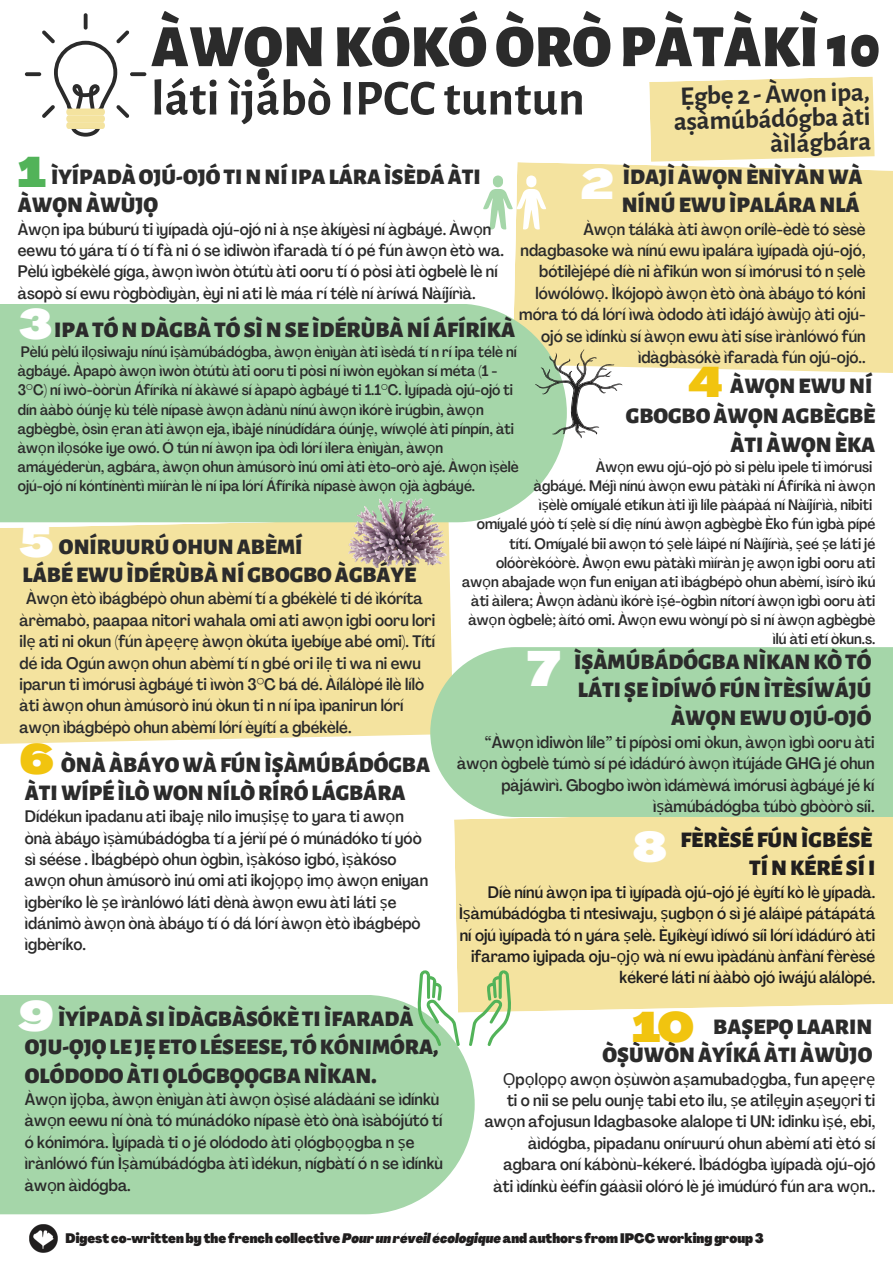
<style>
.page{position:relative;width:893px;height:1264px;background:#fff}
.page>*{position:absolute;margin:0;border:0;box-sizing:border-box;transform-origin:0 0}
.t1{font:900 60px "Alegreya Sans";color:#2b2b2b}
.t2{font:700 50.4px "Alegreya Sans";letter-spacing:.005em;color:#2b2b2b}
.t3{font:900 expanded 48.75px "Agrandir";color:#fff}
.t4{font:900 expanded 42px "Agrandir";color:#f1c40f}
.t5{font:900 expanded 42px "Agrandir";color:#fff}
.t6{font:700 27px/24.9px "Alegreya Sans";color:#2b2b2b;text-align:right}
.t7{font:900 22.5px/28px "Alegreya Sans";color:#2b2b2b}
.t8{font:900 22.5px/28px "Alegreya Sans";color:#201e1e;text-align:right}
.t9{font:500 condensed 16.5px/21.3px "Agrandir";color:#2b2b2b}
.t10{font:500 condensed 16.5px/21.3px "Agrandir";color:#201e1e;text-align:right}
.t11{font:500 condensed 15px/19px "Agrandir";color:#2b2b2b}
.t12{font:900 condensed 13.5px "Agrandir";color:#201e1e}
.s1{font-family:"Agrandir";font-stretch:expanded;font-size:42px;color:#52b359}
.s2{font-family:"Noto Sans";font-weight:400;font-stretch:normal}
.s3{font-family:"Agrandir";font-stretch:expanded;font-size:42px;color:#fff}
.s4{font-family:"Agrandir";font-stretch:expanded;font-size:42px;color:#f1c40f}
.s5{font-style:italic}
</style>
<div class="page">
<div style="left:454px;top:816px;width:438px;height:196px;background:#f4e39f"></div>
<div style="left:514px;top:162px;width:378px;height:211px;background:#f4e39f"></div>
<svg style="left:84px;top:13px;width:4px;height:17px"></svg>
<svg style="left:25px;top:72px;width:16px;height:4px"></svg>
<svg style="left:130px;top:72px;width:16px;height:4px"></svg>
<svg style="left:42px;top:30px;width:87px;height:107px"></svg>
<svg style="left:649px;top:76px;width:225px;height:86px;background:#f4e5a6"></svg>
<div style="left:0;top:522px;width:453px;height:222px;background:#f4e39f"></div>
<div style="left:0;top:304px;width:566px;height:218px;background:#a5d6a9"></div>
<svg style="left:535px;top:349px;width:87px;height:89px"></svg>
<img style="left:29px;top:1224px;width:28px;height:28px">
<div style="left:430px;top:647px;width:462px;height:169px;background:#a5d6a9"></div>
<div style="left:0;top:995px;width:474px;height:219px;background:#a5d6a9"></div>
<svg style="left:483px;top:175px;width:63px;height:54px"></svg>
<img style="left:348px;top:498px;width:98px;height:69px">
<svg style="left:417px;top:969px;width:43px;height:77px"></svg>
<svg style="left:468px;top:969px;width:43px;height:77px"></svg>
<h1 class="t1" style="left:151px;top:18px;width:730px">ÀWỌNKÓKÓÒRÒPÀTÀKÌ10</h1>
<h2 class="t2" style="left:151px;top:74px;width:435px">láti ìjábò IPCC tuntun</h2>
<h3 class="t6" style="left:672px;top:86px;width:198px;rotate:-2deg">Ẹgbẹ 2 -Àwọnipa, aṣàmúbádógba àti àìlágbára</h3>
<h3 class="t7" style="left:18px;top:163px;width:464px"><span class="s1">1</span> ÌYÍPADÀOJÚ-OJÓTINNÍIPALÁRAÌSÈDÁÀTI<br>ÀWỌNÀWÙJỌ</h3>
<p class="t9" style="left:18px;top:220px;width:487px">Àw<span class="s2">ọ</span>n ipa búburú ti ìyípadà ojú-ojó ni à n<span class="s2">ṣ</span>e àkíyèsi ní àgbáyé. Àw<span class="s2">ọ</span>n eewu tó yára tí ó tí fà ni ó se ìdiwòn ìfaradà tí ó pé fún àw<span class="s2">ọ</span>n ètò wa.<br>Pèlú ìgbékèlé gíga, àw<span class="s2">ọ</span>n ìwòn òtútù àti ooru tí ó pòsi àti ògbelè lè ní àsopò sí ewu rògbòdìyàn, èyi ni ati lè máa rí télè ní àríwá Nàíjírìà.</p>
<h3 class="t7" style="left:621px;top:163px;width:242px">ÌDAJÌÀWỌNÈNÌYÀNWÀ<br>NÍNÚEWUÌPALÁRANLÁ</h3>
<p class="t9" style="left:519px;top:220px;width:348px;text-align:right">Àw<span class="s2">ọ</span>n tálákà àti àw<span class="s2">ọ</span>n orílè-èdè tó sèsè ndagbasoke wà nínú ewu ìpalára ìyípadà ojú-ojó, bótilèjépé díè ni àfikún won sí ìmórusi tó n <span class="s2">ṣ</span>elè lówólów<span class="s2">ọ</span>. Ìkójopò àw<span class="s2">ọ</span>n ètò ònà àbáyo tó kóni móra tó dá lórí ìwà òdodo àti ìdájó àwùj<span class="s2">ọ</span> àti ojú&shy;ojó se ìdínkù sí àw<span class="s2">ọ</span>n ewu àti síse ìrànlówó fún ìdàgbàsókè ìfaradà fún ojú-ojó..</p>
<h3 class="t5" style="left:580px;top:167px;width:34px">2</h3>
<h3 class="t7" style="left:20px;top:316px;width:497px"><span class="s3">3</span>IPATÓNDÀGBÀTÓSÌNSEÌDÉRÙBÀNÍÁFÍRÍKÀ</h3>
<p class="t11" style="left:18px;top:344px;width:502px">Pèlú pèlú il<span class="s2">ọ</span>siwaju nínú i<span class="s2">ṣ</span>àmúbádógba, àw<span class="s2">ọ</span>n ènìyàn àti ìsèdá tí n rí ipa télè ní àgbáyé. Àpapò àw<span class="s2">ọ</span>n ìwòn òtútù àti ooru ti pòsi ní ìwòn eyòkan sí méta (1 - 3°C) ní ìwò-òòrùn Áfíríkà ní àkàwé sí àpapò àgbáyé ti 1.1°C. Ìyípadà ojú-ojó ti dín ààbò óúnj<span class="s2">ẹ</span> kù télè nípasè àw<span class="s2">ọ</span>n àdànù nínú àw<span class="s2">ọ</span>n ìkórè irúgbìn, àw<span class="s2">ọ</span>n agbègbè, òsìn <span class="s2">ẹ</span>ran àti àw<span class="s2">ọ</span>n eja, ìbàjé nínúdídára óúnj<span class="s2">ẹ</span>, wíw<span class="s2">ọ</span>lé àti pínpín, àti àw<span class="s2">ọ</span>n ìl<span class="s2">ọ</span>sóke iye owó. Ó tún ní àw<span class="s2">ọ</span>n ipa òdì lórí ìlera ènìyàn, àw<span class="s2">ọ</span>n amáyéderùn, agbára, àw<span class="s2">ọ</span>n ohun àmúsorò inú omi àti èto-orò ajé. Àw<span class="s2">ọ</span>n ì<span class="s2">ṣ</span>èlè ojú-ojó ní kóntínèntì mìíràn lè ní ipa lórí Áfíríkà nípasè àw<span class="s2">ọ</span>n <span class="s2">ọ</span>jà àgbáyé.</p>
<h3 class="t4" style="left:688px;top:366px;width:36px">4</h3>
<h3 class="t7" style="left:626px;top:372px;width:251px;line-height:29.2px;text-align:right">ÀWỌNEWUNÍ<br>GBOGBOÀWỌNAGBÈGBÈ<br>ÀTIÀWỌNÈKA</h3>
<p class="t11" style="left:462px;top:459px;width:415px;text-align:right">Àw<span class="s2">ọ</span>n ewu ojú-ojó pò si pèlu ìpele ti ìmórusi<br>àgbáyé. Méjì nínú àw<span class="s2">ọ</span>n ewu pàtàkì ní Áfíríkà ni àw<span class="s2">ọ</span>n<br>ì<span class="s2">ṣ</span>èlè omíyalé etíkun àti ìjì líle pàápàá ní Nàíjírìà, nibiti<br>omíyalé yóò tí <span class="s2">ṣ</span>elè sí di<span class="s2">ẹ</span> nínú àw<span class="s2">ọ</span>n agbègbè Èko fún ìgbà pípé títí. Omíyalé bii aw<span class="s2">ọ</span>n tó <span class="s2">ṣ</span>elè láìpé ní Nàíjírìà, <span class="s2">ṣ</span>eé <span class="s2">ṣ</span>e láti jé olóòrèkóòrè. Àw<span class="s2">ọ</span>n ewu pàtàkì mìíràn j<span class="s2">ẹ</span> aw<span class="s2">ọ</span>n igbi ooru ati aw<span class="s2">ọ</span>n abajade w<span class="s2">ọ</span>n fun eniyan ati ìbágbépò ohun abèmí, ìsírò ikú àti àìlera; Àw<span class="s2">ọ</span>n àdànù ìkórè i<span class="s2">ṣ</span>é-ògbìn nítorí àw<span class="s2">ọ</span>n ìgbì ooru àti àw<span class="s2">ọ</span>n ògbelè; àító omi. Àw<span class="s2">ọ</span>n ewu wònyí pò si ní àw<span class="s2">ọ</span>n agbègbè ìlú àti etí òkun.s.</p>
<h3 class="t7" style="left:574px;top:648px;width:299px;text-align:right">ÌṢÀMÚBÁDÓGBANÌKANKÒTÓ<br>LÁTI ṢEÌDÍWÓFÚNÌTÈSÍWÁJÚ<br>ÀWỌNEWUOJÚ-OJÓ</h3>
<p class="t9" style="left:457px;top:733px;width:419px;text-align:right">“Àw<span class="s2">ọ</span>n ìdiwòn líle” ti pípòsi omi òkun, àw<span class="s2">ọ</span>n ìgbì ooru àti àw<span class="s2">ọ</span>n ògbelè túmò sí pé ìdádúró àw<span class="s2">ọ</span>n ìtújáde GHG jé ohun pàjáwìrì. Gbogbo ìwòn ìdámèwá ìmórusi àgbáyé jé kí ì<span class="s2">ṣ</span>àmúbádógba túbò gbòòrò síi.</p>
<h3 class="t7" style="left:20px;top:533px;width:398px"><span class="s3">5</span> ONÍRUURÚOHUNABÈMÍ<br>LÁBÉEWUÌDÉRÙBÀNÍGBOGBOÀGBÁYÉ</h3>
<p class="t9" style="left:20px;top:589px;width:417px;text-indent:7px">Àw<span class="s2">ọ</span>n ètò ìbágbépò ohun abèmí tí a gbékèlé ti dé ìkóríta àrèmabò, paapaa nitori wahala omi ati aw<span class="s2">ọ</span>n igbi ooru lori il<span class="s2">ẹ</span> ati ni okun (fún àp<span class="s2">ẹẹ</span>r<span class="s2">ẹ</span> àw<span class="s2">ọ</span>n òkúta iyebíye abé omi). Títí dé ida Ogún aw<span class="s2">ọ</span>n ohun abèmí tí n gbé ori il<span class="s2">ẹ</span> ti wa ni ewu iparun ti ìmórusi àgbáyé ti ìwòn 3°C bá dé. Àílálòpé ilè lílò àti àw<span class="s2">ọ</span>n ohun àmúsorò inú òkun ti n ní ipa ìpanirun lórí aw<span class="s2">ọ</span>n ìbágbépò ohun abèmí lórí èyítí a gbékèlé.</p>
<h3 class="t3" style="left:527px;top:650px;width:35px">7</h3>
<h3 class="t7" style="left:20px;top:750px;width:412px"><span class="s4">6</span> ÒNÀÀBÁYOWÀFÚNÌṢÀMÚBÁDÓGBA<br>ÀTIWÍPÉÌLÒWONNÍLÒRÍRÓLÁGBÁRA</h3>
<p class="t9" style="left:25px;top:807px;width:405px">Dídékun ipadanu ati ibaj<span class="s2">ẹ</span> nilo imu<span class="s2">ṣ</span>i<span class="s2">ṣẹ</span> to yara ti aw<span class="s2">ọ</span>n ònà àbáyo ì<span class="s2">ṣ</span>àmúbádógba tí a jérìí pé ó múnádóko tí yóò sì séése . Ìbágbépò ohun ògbìn, ì<span class="s2">ṣ</span>àkóso igbó, ì<span class="s2">ṣ</span>àkóso aw<span class="s2">ọ</span>n ohun àmúsorò inú omi ati ikoj<span class="s2">ọ</span>p<span class="s2">ọ</span> im<span class="s2">ọ</span> àw<span class="s2">ọ</span>n eniyan ìgbèríko lè <span class="s2">ṣ</span>e ìrànlówó láti dènà àw<span class="s2">ọ</span>n ewu àti láti <span class="s2">ṣ</span>e ìdánimò àw<span class="s2">ọ</span>n ònà àbáyo tí ó dá lórí àw<span class="s2">ọ</span>n ètò ìbágbépò ìgbèríko.</p>
<h3 class="t8" style="left:680px;top:826px;width:196px">FÈRÈSÉFÚNÌGBÉSÈ<br>TÍNKÉRÉSÍI</h3>
<p class="t10" style="left:459px;top:883px;width:418px">Díè nínú àw<span class="s2">ọ</span>n ipa ti ìyípadà ojú-ojó jé èyítí kò lè yípadà.<br>Ì<span class="s2">ṣ</span>àmúbádógba ti ntesiwaju, <span class="s2">ṣ</span>ugb<span class="s2">ọ</span>n ó sì jé aláìpé pátápátá ní ojú ìyípadà tó n yára <span class="s2">ṣ</span>elè. Èyíkèyí ìdíwó síi lórí ìdádúró àti ifaramo iyipada oju-<span class="s2">ọ</span>j<span class="s2">ọ</span> wà ní ewu ìpàdánù ànfàní fèrèsé kékeré láti ní ààbò ojó iwájú alálòpé.</p>
<h3 class="t5" style="left:632px;top:830px;width:36px">8</h3>
<h3 class="t7" style="left:25px;top:1005px;width:415px;text-indent:-7px"><span class="s3">9</span> ÌYÍPADÀSIÌDÀGBÀSÓKÈTIÌFARADÀ<br>OJU-ỌJỌLEJẸETOLÉSEESE, TÓKÓNIMÓRA,<br>OLÓDODOÀTIỌLÓGBỌỌGBANÌKAN.</h3>
<p class="t9" style="left:25px;top:1090px;width:419px">Àw<span class="s2">ọ</span>n ìj<span class="s2">ọ</span>ba, àw<span class="s2">ọ</span>n ènìyàn àti àw<span class="s2">ọ</span>n ò<span class="s2">ṣ</span>ìsé aládàáni se ìdínkù àw<span class="s2">ọ</span>n eewu ní ònà tó múnádóko nípasè ètò ònà ìsàbójútó tí ó kónimóra. Ìyípadà ti o jé olódodo àti <span class="s2">ọ</span>lógb<span class="s2">ọọ</span>gba n <span class="s2">ṣ</span>e ìrànlówó fún Ì<span class="s2">ṣ</span>àmúbádógba àti ìdékun, nígbàtí ó n se ìdínkù àw<span class="s2">ọ</span>n àìdógba.</p>
<h3 class="t4" style="left:632px;top:1010px;width:64px">10</h3>
<h3 class="t7" style="left:602px;top:1013px;width:271px;text-align:right">BAṢEPỌLAARIN<br>ÒṢÙWÒNÀYÍKÁÀTIÀWÙJO</h3>
<p class="t9" style="left:484px;top:1069px;width:392px;text-align:right"><span class="s2">Ọ</span>p<span class="s2">ọ</span>l<span class="s2">ọ</span>p<span class="s2">ọ</span> aw<span class="s2">ọ</span>n ò<span class="s2">ṣ</span>ùwòn a<span class="s2">ṣ</span>amubad<span class="s2">ọ</span>gba, fun ap<span class="s2">ẹẹ</span>r<span class="s2">ẹ<br></span>ti o nii se pelu ounj<span class="s2">ẹ</span> tabi eto ilu, <span class="s2">ṣ</span>e atil<span class="s2">ẹ</span>yin a<span class="s2">ṣ</span>ey<span class="s2">ọ</span>ri ti aw<span class="s2">ọ</span>n afojusun Idagbasoke alalope ti UN: idinku ì<span class="s2">ṣ</span>é, ebi, àìdógba, pipadanu oníruurú ohun abèmí ati ètó sí agbara oní kábònù-kékeré. Ìbádógba ìyípadà ojú-ojó àti ìdínkù èéfín gáàsìi olóró lè jé ìmúdúró fún ara w<span class="s2">ọ</span>n..</p>
<p class="t12" style="left:66px;top:1233px;width:699px">Digest co-written by the french collective<span class="s5">Pour un réveil écologique</span>andauthors from IPCC working group3</p>
</div>
